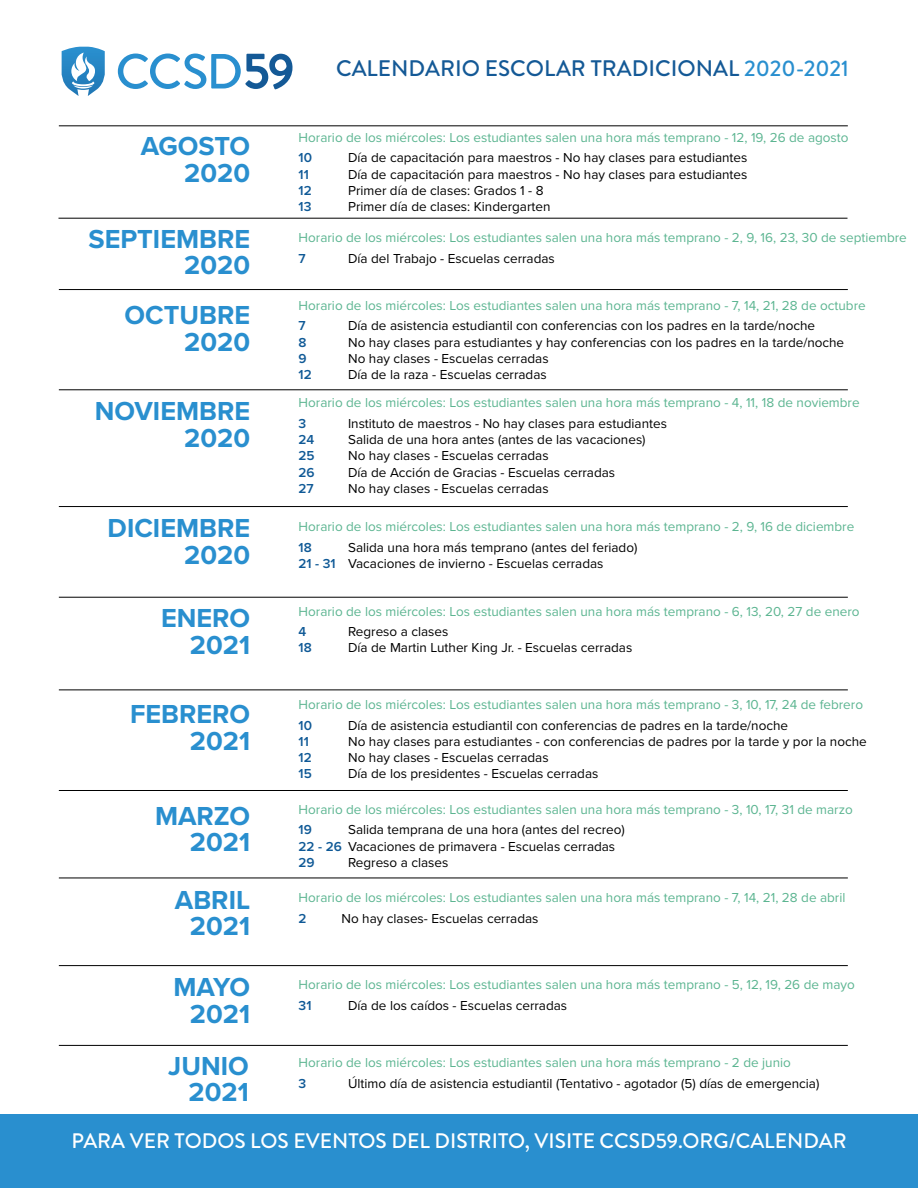
<style>
.page{position:relative;width:918px;height:1188px;background:#fff}
.page>*{position:absolute;margin:0;border:0;box-sizing:border-box;transform-origin:0 0}
.t1{font:700 27px/26.7px "Proxima Nova";color:#298fcf;text-align:right}
.t2{font:500 22.5px "Brandon Grotesque";color:#145996}
.t3{font:500 21px "Brandon Grotesque";color:#fff}
.t4{font:13.5px/16.2px "Proxima Nova";color:#000}
.t5{font:13.5px "Proxima Nova";color:#5cb591}
.t6{font:600 13.5px "Proxima Nova";color:#0f5996}
.s1{color:#298fcf}
.s2{font-weight:600;color:#0f5996}
</style>
<div class="page">
<svg style="left:118px;top:54px;width:175px;height:35px"></svg>
<svg style="left:62px;top:47px;width:43px;height:49px"></svg>
<hr style="left:58px;top:218px;width:790px;height:1px;background:#000">
<hr style="left:59px;top:289px;width:789px;height:1px;background:#000">
<hr style="left:59px;top:126px;width:789px;height:1px;background:#000">
<hr style="left:59px;top:390px;width:789px;height:1px;background:#000">
<hr style="left:59px;top:506px;width:789px;height:1px;background:#000">
<hr style="left:59px;top:597px;width:789px;height:1px;background:#000">
<hr style="left:59px;top:690px;width:789px;height:1px;background:#000">
<hr style="left:59px;top:790px;width:789px;height:1px;background:#000">
<hr style="left:59px;top:878px;width:789px;height:1px;background:#000">
<hr style="left:59px;top:965px;width:789px;height:1px;background:#000">
<hr style="left:59px;top:1045px;width:789px;height:1px;background:#000">
<div style="left:0;top:1115px;width:918px;height:73px;background:#298fcf"></div>
<h1 class="t1" style="left:141px;top:132px;width:111px">AGOSTO<br>2020</h1>
<h1 class="t1" style="left:88px;top:225px;width:163px">SEPTIEMBRE<br>2020</h1>
<h1 class="t1" style="left:125px;top:301px;width:127px">OCTUBRE<br>2020</h1>
<h1 class="t1" style="left:95px;top:397px;width:157px">NOVIEMBRE<br>2020</h1>
<h1 class="t1" style="left:108px;top:514px;width:144px">DICIEMBRE<br>2020</h1>
<h1 class="t1" style="left:161px;top:604px;width:91px">ENERO<br>2021</h1>
<h1 class="t1" style="left:130px;top:700px;width:122px">FEBRERO<br>2021</h1>
<h1 class="t1" style="left:155px;top:802px;width:97px">MARZO<br>2021</h1>
<h1 class="t1" style="left:175px;top:886px;width:77px;text-align:center">ABRIL<br>2021</h1>
<h2 class="t2" style="left:336px;top:52px;width:514px">CALENDARIO ESCOLAR TRADICIONAL <span class="s1">2020-2021</span></h2>
<p class="t5" style="left:299px;top:127px;width:551px">Horario de los miércoles: Los estudiantes salen una hora más temprano - 12, 19, 26 de agosto</p>
<p class="t6" style="left:299px;top:148px;width:15px">10</p>
<p class="t4" style="left:348px;top:149px;width:401px">Día de capacitación para maestros - No hay clases para estudiantes</p>
<p class="t6" style="left:299px;top:164px;width:12px">11</p>
<p class="t4" style="left:348px;top:165px;width:401px">Día de capacitación para maestros - No hay clases para estudiantes</p>
<p class="t6" style="left:299px;top:180px;width:15px">12</p>
<p class="t4" style="left:348px;top:182px;width:197px">Primer día de clases: Grados 1 - 8</p>
<p class="t6" style="left:299px;top:196px;width:14px">13</p>
<p class="t4" style="left:348px;top:198px;width:204px">Primer día de clases: Kindergarten</p>
<p class="t5" style="left:299px;top:227px;width:610px">Horario de los miércoles: Los estudiantes salen una hora más temprano - 2, 9, 16, 23, 30 de septiembre</p>
<p class="t6" style="left:299px;top:248px;width:9px">7</p>
<p class="t4" style="left:348px;top:249px;width:208px">Día del Trabajo - Escuelas cerradas</p>
<p class="t5" style="left:299px;top:295px;width:569px">Horario de los miércoles: Los estudiantes salen una hora más temprano - 7, 14, 21, 28 de octubre</p>
<p class="t6" style="left:299px;top:316px;width:9px">7</p>
<p class="t4" style="left:348px;top:317px;width:469px">Día de asistencia estudiantil con conferencias con los padres en la tarde/noche</p>
<p class="t6" style="left:299px;top:332px;width:10px">8</p>
<p class="t4" style="left:348px;top:333px;width:498px">No hay clases para estudiantes y hay conferencias con los padres en la tarde/noche</p>
<p class="t6" style="left:299px;top:348px;width:10px">9</p>
<p class="t4" style="left:348px;top:350px;width:202px">No hay clases - Escuelas cerradas</p>
<p class="t6" style="left:299px;top:364px;width:15px">12</p>
<p class="t4" style="left:348px;top:366px;width:200px">Día de la raza - Escuelas cerradas</p>
<p class="t5" style="left:299px;top:393px;width:563px">Horario de los miércoles: Los estudiantes salen una hora más temprano - 4, 11, 18 de noviembre</p>
<p class="t6" style="left:299px;top:413px;width:9px">3</p>
<p class="t4" style="left:348px;top:415px;width:321px">Instituto de maestros - No hay clases para estudiantes</p>
<p class="t6" style="left:299px;top:430px;width:17px">24</p>
<p class="t4" style="left:348px;top:431px;width:299px">Salida de una hora antes (antes de las vacaciones)</p>
<p class="t6" style="left:299px;top:446px;width:18px">25</p>
<p class="t4" style="left:348px;top:447px;width:202px">No hay clases - Escuelas cerradas</p>
<p class="t6" style="left:299px;top:462px;width:18px">26</p>
<p class="t4" style="left:348px;top:463px;width:269px">Día de Acción de Gracias - Escuelas cerradas</p>
<p class="t6" style="left:299px;top:478px;width:17px">27</p>
<p class="t4" style="left:348px;top:480px;width:202px">No hay clases - Escuelas cerradas</p>
<p class="t5" style="left:299px;top:517px;width:557px">Horario de los miércoles: Los estudiantes salen una hora más temprano - 2, 9, 16 de diciembre</p>
<p class="t6" style="left:299px;top:537px;width:15px">18</p>
<p class="t4" style="left:299px;top:539px;width:340px;text-indent:50px">Salida una hora más temprano (antes del feriado)<br><span class="s2">21 - 31</span> Vacaciones de invierno - Escuelas cerradas</p>
<p class="t5" style="left:299px;top:601px;width:562px">Horario de los miércoles: Los estudiantes salen una hora más temprano - 6, 13, 20, 27 de enero</p>
<p class="t6" style="left:299px;top:622px;width:9px">4</p>
<p class="t4" style="left:348px;top:623px;width:102px">Regreso a clases</p>
<p class="t6" style="left:299px;top:638px;width:15px">18</p>
<p class="t4" style="left:348px;top:639px;width:286px">Día de Martin Luther King Jr. - Escuelas cerradas</p>
<p class="t5" style="left:299px;top:694px;width:566px">Horario de los miércoles: Los estudiantes salen una hora más temprano - 3, 10, 17, 24 de febrero</p>
<p class="t6" style="left:299px;top:715px;width:15px">10</p>
<p class="t4" style="left:348px;top:716px;width:442px">Día de asistencia estudiantil con conferencias de padres en la tarde/noche</p>
<p class="t6" style="left:299px;top:731px;width:12px">11</p>
<p class="t4" style="left:348px;top:733px;width:520px">No hay clases para estudiantes - con conferencias de padres por la tarde y por la noche</p>
<p class="t6" style="left:299px;top:747px;width:15px">12</p>
<p class="t4" style="left:348px;top:749px;width:202px">No hay clases - Escuelas cerradas</p>
<p class="t6" style="left:299px;top:764px;width:15px">15</p>
<p class="t4" style="left:348px;top:765px;width:252px">Día de los presidentes - Escuelas cerradas</p>
<p class="t5" style="left:299px;top:799px;width:556px">Horario de los miércoles: Los estudiantes salen una hora más temprano - 3, 10, 17, 31 de marzo</p>
<p class="t6" style="left:299px;top:820px;width:15px">19</p>
<p class="t4" style="left:299px;top:821px;width:328px;text-indent:50px">Salida temprana de una hora (antes del recreo)<br><span class="s2">22 - 26</span> Vacaciones de primavera - Escuelas cerradas<br><span class="s2">29</span></p>
<p class="t4" style="left:348px;top:854px;width:102px">Regreso a clases</p>
<p class="t5" style="left:299px;top:888px;width:548px">Horario de los miércoles: Los estudiantes salen una hora más temprano - 7, 14, 21, 28 de abril</p>
<p class="t6" style="left:299px;top:908px;width:10px">2</p>
<p class="t4" style="left:341px;top:910px;width:199px">No hay clases- Escuelas cerradas</p>
<h1 class="t1" style="left:173px;top:973px;width:78px">MAYO<br>2021</h1>
<h1 class="t1" style="left:168px;top:1052px;width:82px">JUNIO<br>2021</h1>
<h3 class="t3" style="left:72px;top:1126px;width:777px">PARA VER TODOS LOS EVENTOS DEL DISTRITO, VISITE CCSD59.ORG/CALENDAR</h3>
<p class="t5" style="left:299px;top:975px;width:558px">Horario de los miércoles: Los estudiantes salen una hora más temprano - 5, 12, 19, 26 de mayo</p>
<p class="t6" style="left:299px;top:996px;width:14px">31</p>
<p class="t4" style="left:348px;top:997px;width:221px">Día de los caídos - Escuelas cerradas</p>
<p class="t5" style="left:299px;top:1053px;width:494px">Horario de los miércoles: Los estudiantes salen una hora más temprano - 2 de junio</p>
<p class="t6" style="left:299px;top:1074px;width:9px">3</p>
<p class="t4" style="left:348px;top:1075px;width:473px">Último día de asistencia estudiantil (Tentativo - agotador (5) días de emergencia)</p>
</div>
